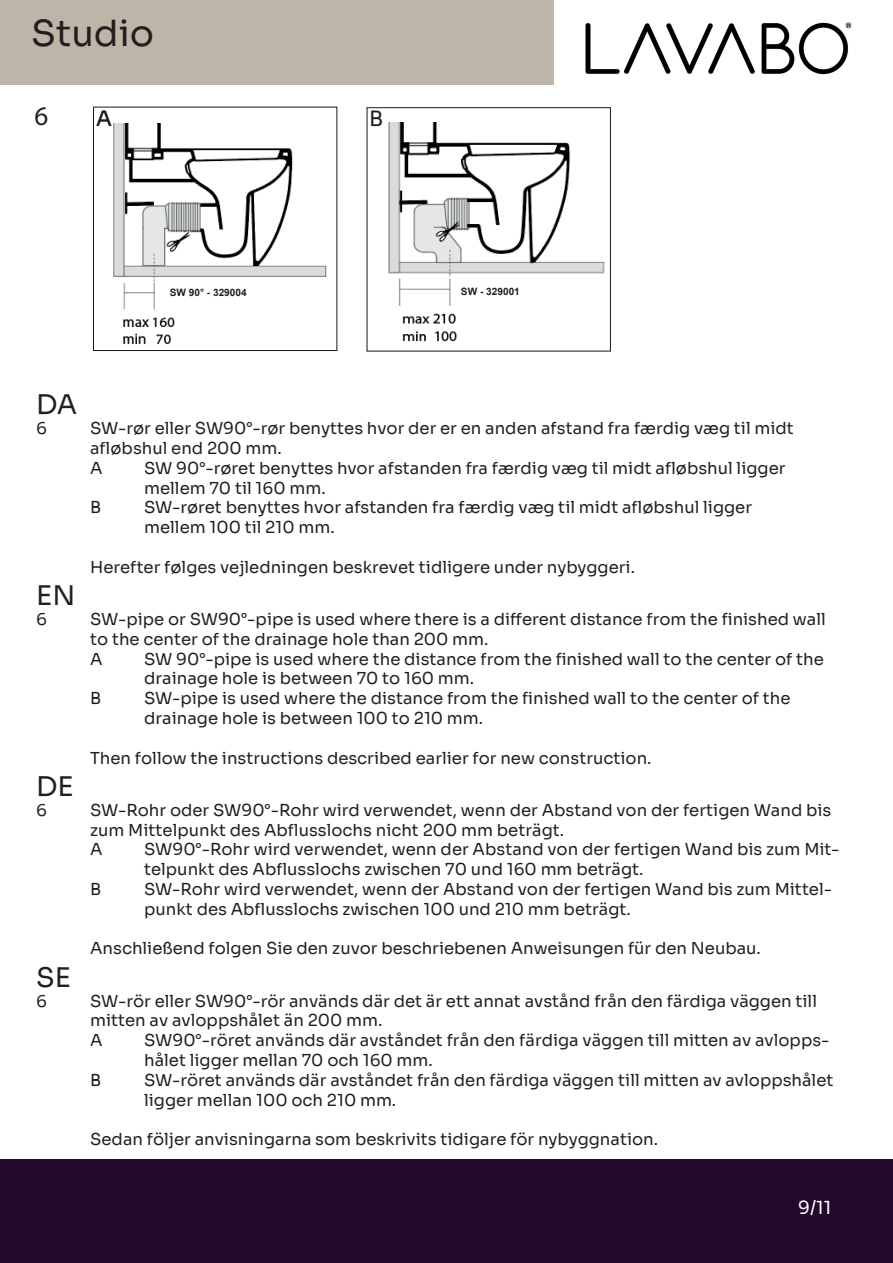
<style>
.page{position:relative;width:893px;height:1263px;background:#fff}
.page>*{position:absolute;margin:0;border:0;box-sizing:border-box;transform-origin:0 0}
.t1{font:36px "Sora";color:#231f20}
.t2{font:27px "Sora";color:#231f20}
.t3{font:27px "Myriad Pro";color:#231f20}
.t4{font:21px "Sora";color:#231f20}
.t5{font:18px "Sora";color:#fff}
.t6{font:16.5px/19.8px "Sora";color:#231f20}
.t7{font:700 10.2px "Arial";color:#231f20}
</style>
<div class="page">
<div style="left:0;top:1159px;width:893px;height:104px;background:#24092c"></div>
<div style="left:1px;top:0;width:553px;height:84px;background:#bdb5a7"></div>
<img style="left:585px;top:22px;width:267px;height:53px">
<div style="left:93px;top:107px;width:244px;height:244px;background:#fff;border:1px solid #1a191e"></div>
<img style="left:113px;top:123px;width:214px;height:221px">
<div style="left:367px;top:107px;width:244px;height:244px;background:#fff;border:1px solid #1a191e"></div>
<img style="left:388px;top:123px;width:217px;height:219px">
<h1 class="t1" style="left:31px;top:4px;width:124px">Studio</h1>
<h2 class="t3" style="left:35px;top:100px;width:15px">6</h2>
<p class="t4" style="left:96px;top:101px;width:17px">A</p>
<p class="t4" style="left:369px;top:101px;width:16px">B</p>
<p class="t7" style="left:170px;top:285px;width:78px">SW 90° - 329004</p>
<p class="t7" style="left:461px;top:285px;width:60px">SW - 329001</p>
<h2 class="t2" style="left:36px;top:382px;width:43px">DA</h2>
<p class="t6" style="left:36px;top:417px;width:12px">6</p>
<p class="t6" style="left:90px;top:417px;width:705px">SW-rør eller SW90°-rør benyttes hvor der er en anden afstand fra færdig væg til midt afløbshul end 200 mm.<br>A</p>
<p class="t6" style="left:144px;top:456px;width:643px">SW 90°-røret benyttes hvor afstanden fra færdig væg til midt afløbshul ligger mellem 70 til 160 mm.</p>
<p class="t6" style="left:90px;top:496px;width:13px">B</p>
<p class="t6" style="left:144px;top:496px;width:609px">SW-røret benyttes hvor afstanden fra færdig væg til midt afløbshul ligger mellem 100 til 210 mm.</p>
<p class="t6" style="left:90px;top:555px;width:546px">Herefter følges vejledningen beskrevet tidligere under nybyggeri.</p>
<h2 class="t2" style="left:36px;top:573px;width:41px">EN</h2>
<p class="t6" style="left:36px;top:608px;width:12px">6</p>
<p class="t6" style="left:90px;top:608px;width:737px">SW-pipe or SW90°-pipe is used where there is a different distance from the finished wall to the center of the drainage hole than 200 mm.<br>A</p>
<p class="t6" style="left:144px;top:647px;width:681px">SW 90°-pipe is used where the distance from the finished wall to the center of the drainage hole is between 70 to 160 mm.</p>
<p class="t6" style="left:90px;top:687px;width:13px">B</p>
<p class="t6" style="left:144px;top:687px;width:648px">SW-pipe is used where the distance from the finished wall to the center of the drainage hole is between 100 to 210 mm.</p>
<p class="t6" style="left:90px;top:746px;width:563px">Then follow the instructions described earlier for new construction.</p>
<h2 class="t2" style="left:36px;top:764px;width:39px">DE</h2>
<p class="t6" style="left:36px;top:798px;width:12px">6</p>
<p class="t6" style="left:90px;top:798px;width:743px">SW-Rohr oder SW90°-Rohr wird verwendet, wenn der Abstand von der fertigen Wand bis zum Mittelpunkt des Abflusslochs nicht 200 mm beträgt.<br>A</p>
<p class="t6" style="left:144px;top:838px;width:697px">SW90°-Rohr wird verwendet, wenn der Abstand von der fertigen Wand bis zum Mit&shy;telpunkt des Abflusslochs zwischen 70 und 160 mm beträgt.</p>
<p class="t6" style="left:90px;top:878px;width:13px">B</p>
<p class="t6" style="left:144px;top:878px;width:689px">SW-Rohr wird verwendet, wenn der Abstand von der fertigen Wand bis zum Mittel&shy;punkt des Abflusslochs zwischen 100 und 210 mm beträgt.</p>
<p class="t6" style="left:90px;top:937px;width:672px">Anschließend folgen Sie den zuvor beschriebenen Anweisungen für den Neubau.</p>
<h2 class="t2" style="left:36px;top:955px;width:36px">SE</h2>
<p class="t6" style="left:36px;top:989px;width:12px">6</p>
<p class="t6" style="left:90px;top:989px;width:728px">SW-rör eller SW90°-rör används där det är ett annat avstånd från den färdiga väggen till mitten av avloppshålet än 200 mm.<br>A</p>
<p class="t6" style="left:144px;top:1029px;width:687px">SW90°-röret används där avståndet från den färdiga väggen till mitten av avlopps&shy;hålet ligger mellan 70 och 160 mm.</p>
<p class="t6" style="left:90px;top:1068px;width:13px">B</p>
<p class="t6" style="left:144px;top:1068px;width:691px">SW-röret används där avståndet från den färdiga väggen till mitten av avloppshålet ligger mellan 100 och 210 mm.</p>
<p class="t6" style="left:90px;top:1128px;width:569px">Sedan följer anvisningarna som beskrivits tidigare för nybyggnation.</p>
<p class="t5" style="left:798px;top:1192px;width:35px">9/11</p>
</div>
